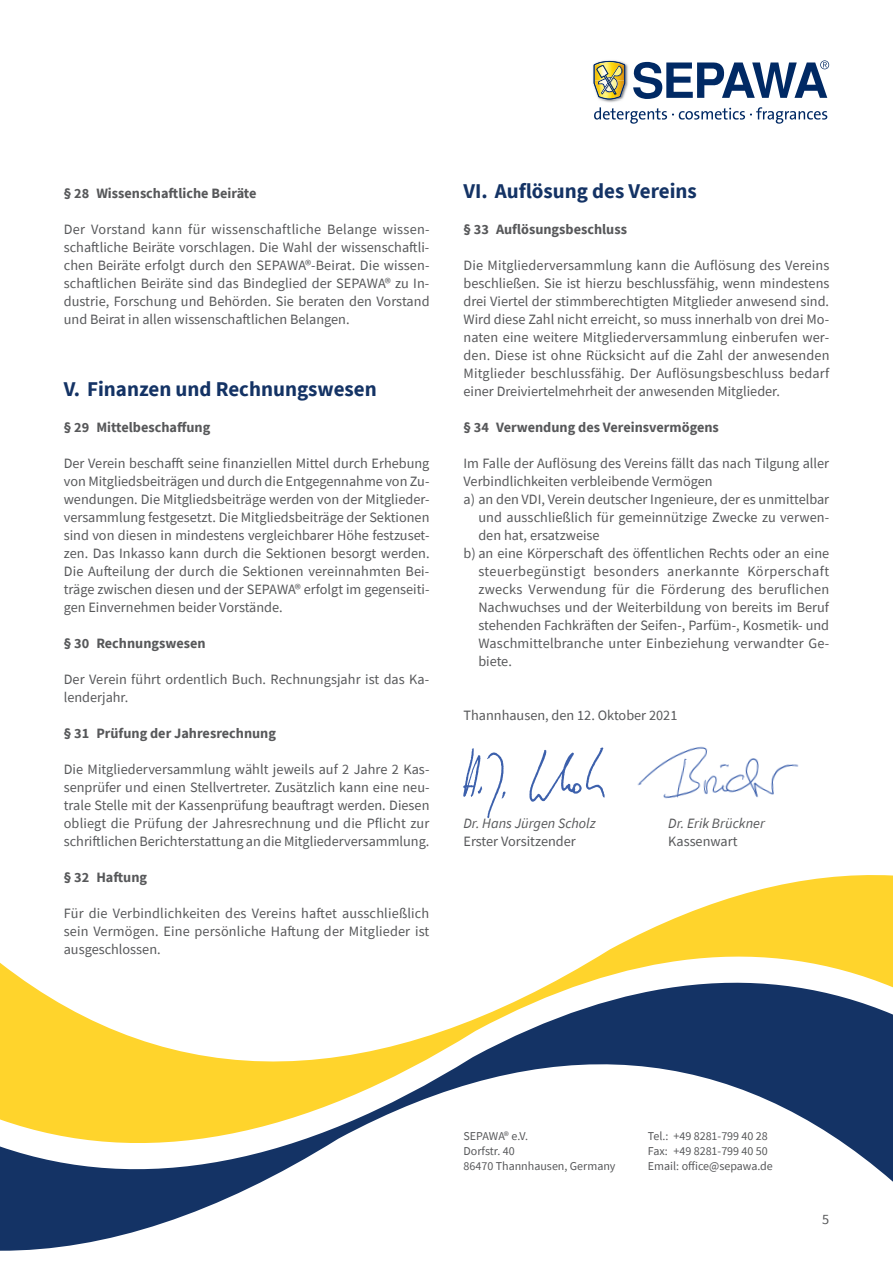
<style>
.page{position:relative;width:893px;height:1263px;background:#fff}
.page>*{position:absolute;margin:0;border:0;box-sizing:border-box;transform-origin:0 0}
.t1{font:700 21px "Source Sans Pro";color:#143365}
.t2{font:14.25px/18px "Source Sans Pro";color:#57585a;text-align:justify}
.t3{font:700 14.25px "Source Sans Pro";color:#57585a}
.t4{font:14.25px "Source Sans Pro";letter-spacing:.03em;color:#57585a}
.t5{font:14.25px "Source Sans Pro";letter-spacing:.02em;color:#57585a}
.t6{font:italic 14.25px "Source Sans Pro";color:#57585a}
.t7{font:12px/15px "Source Sans Pro";color:#57585a}
</style>
<div class="page">
<svg style="left:594px;top:107px;width:233px;height:17px"></svg>
<svg style="left:633px;top:60px;width:196px;height:39px"></svg>
<img style="left:600px;top:60px;width:28px;height:43px">
<img style="left:593px;top:64px;width:1px;height:22px">
<svg style="left:594px;top:61px;width:31px;height:39px"></svg>
<svg style="left:591px;top:875px;width:302px;height:86px;fill:#ffd42c"></svg>
<svg style="left:0;top:961px;width:893px;height:290px"></svg>
<img style="left:463px;top:747px;width:142px;height:72px">
<img style="left:637px;top:746px;width:162px;height:53px">
<p class="t3" style="left:64px;top:184px;width:194px">§ 28 Wissenschaftliche Beiräte</p>
<p class="t2" style="left:64px;top:220px;width:367px">Der Vorstand kann für wissenschaftliche Belange wissen&shy;schaftliche Beiräte vorschlagen. Die Wahl der wissenschaftli&shy;chen Beiräte erfolgt durch den SEPAWA®-Beirat. Die wissen&shy;schaftlichen Beiräte sind das Bindeglied der SEPAWA® zu In&shy;dustrie, Forschung und Behörden. Sie beraten den Vorstand und Beirat in allen wissenschaftlichen Belangen.</p>
<h1 class="t1" style="left:64px;top:375px;width:314px">V. Finanzen und Rechnungswesen</h1>
<p class="t3" style="left:64px;top:418px;width:148px">§ 29 Mittelbeschaffung</p>
<p class="t2" style="left:64px;top:454px;width:367px">Der Verein beschafft seine finanziellen Mittel durch Erhebung von Mitgliedsbeiträgen und durch die Entgegennahme von Zu&shy;wendungen. Die Mitgliedsbeiträge werden von der Mitglieder&shy;versammlung festgesetzt. Die Mitgliedsbeiträge der Sektionen sind von diesen in mindestens vergleichbarer Höhe festzuset&shy;zen. Das Inkasso kann durch die Sektionen besorgt werden.<br>Die Aufteilung der durch die Sektionen vereinnahmten Bei&shy;träge zwischen diesen und der SEPAWA® erfolgt im gegenseiti&shy;gen Einvernehmen beider Vorstände.</p>
<p class="t3" style="left:64px;top:634px;width:143px">§ 30 Rechnungswesen</p>
<p class="t2" style="left:64px;top:670px;width:367px">Der Verein führt ordentlich Buch. Rechnungsjahr ist das Ka&shy;lenderjahr.</p>
<p class="t3" style="left:64px;top:724px;width:214px">§ 31 Prüfung der Jahresrechnung</p>
<p class="t2" style="left:64px;top:760px;width:367px">Die Mitgliederversammlung wählt jeweils auf 2 Jahre 2 Kas&shy;senprüfer und einen Stellvertreter. Zusätzlich kann eine neu&shy;trale Stelle mit der Kassenprüfung beauftragt werden. Diesen obliegt die Prüfung der Jahresrechnung und die Pflicht zur schriftlichen Berichterstattung an die Mitgliederversammlung.</p>
<p class="t3" style="left:64px;top:868px;width:85px">§ 32 Haftung</p>
<p class="t2" style="left:64px;top:904px;width:367px">Für die Verbindlichkeiten des Vereins haftet ausschließlich sein Vermögen. Eine persönliche Haftung der Mitglieder ist ausgeschlossen.</p>
<h1 class="t1" style="left:463px;top:177px;width:235px">VI. Auflösung des Vereins</h1>
<p class="t3" style="left:463px;top:220px;width:165px">§ 33 Auflösungsbeschluss</p>
<p class="t2" style="left:463px;top:256px;width:367px">Die Mitgliederversammlung kann die Auflösung des Vereins beschließen. Sie ist hierzu beschlussfähig, wenn mindestens drei Viertel der stimmberechtigten Mitglieder anwesend sind.<br>Wird diese Zahl nicht erreicht, so muss innerhalb von drei Mo&shy;naten eine weitere Mitgliederversammlung einberufen wer&shy;den. Diese ist ohne Rücksicht auf die Zahl der anwesenden Mitglieder beschlussfähig. Der Auflösungsbeschluss bedarf einer Dreiviertelmehrheit der anwesenden Mitglieder.</p>
<p class="t3" style="left:463px;top:418px;width:257px">§ 34 Verwendung des Vereinsvermögens</p>
<p class="t2" style="left:463px;top:454px;width:367px">Im Falle der Auflösung des Vereins fällt das nach Tilgung aller</p>
<p class="t2" style="left:463px;top:472px;width:251px">Verbindlichkeiten verbleibende Vermögen</p>
<p class="t2" style="left:463px;top:490px;width:367px">a) an den VDI, Verein deutscher Ingenieure, der es unmittelbar</p>
<p class="t2" style="left:478px;top:508px;width:352px">und ausschließlich für gemeinnützige Zwecke zu verwen-</p>
<p class="t2" style="left:478px;top:526px;width:123px">den hat, ersatzweise</p>
<p class="t2" style="left:463px;top:544px;width:367px">b) an eine Körperschaft des öffentlichen Rechts oder an eine</p>
<p class="t4" style="left:478px;top:562px;width:352px">steuerbegünstigt besonders anerkannte Körperschaft</p>
<p class="t5" style="left:478px;top:580px;width:352px">zwecks Verwendung für die Förderung des beruflichen</p>
<p class="t2" style="left:478px;top:598px;width:352px">Nachwuchses und der Weiterbildung von bereits im Beruf</p>
<p class="t2" style="left:478px;top:616px;width:352px">stehenden Fachkräften der Seifen-, Parfüm-, Kosmetik- und</p>
<p class="t2" style="left:478px;top:634px;width:352px">Waschmittelbranche unter Einbeziehung verwandter Ge-</p>
<p class="t2" style="left:478px;top:652px;width:35px">biete.</p>
<p class="t2" style="left:463px;top:706px;width:215px">Thannhausen, den 12. Oktober 2021</p>
<p class="t6" style="left:463px;top:814px;width:134px">Dr. Hans Jürgen Scholz</p>
<p class="t6" style="left:668px;top:814px;width:98px">Dr. Erik Brückner</p>
<p class="t2" style="left:463px;top:832px;width:114px">Erster Vorsitzender</p>
<p class="t2" style="left:668px;top:832px;width:71px">Kassenwart</p>
<p class="t7" style="left:463px;top:1128px;width:154px">SEPAWA® e.V.<br>Dorfstr. 40<br>86470 Thannhausen, Germany</p>
<p class="t7" style="left:648px;top:1128px;width:126px">Tel.: +49 8281-799 40 28<br>Fax: +49 8281-799 40 50<br>Email: office@sepawa.de</p>
<p class="t2" style="left:822px;top:1210px;width:9px">5</p>
</div>
